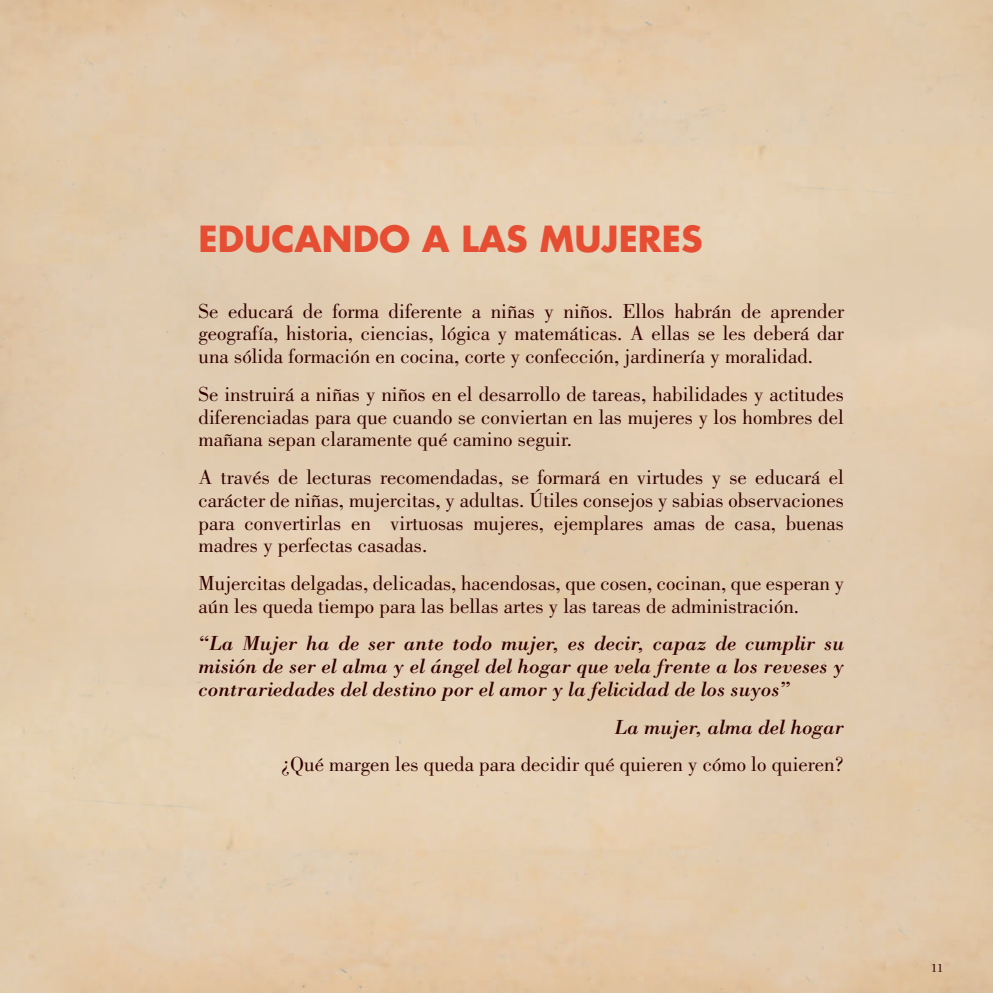
<style>
.page{position:relative;width:993px;height:993px;background:#fff}
.page>*{position:absolute;margin:0;border:0;box-sizing:border-box;transform-origin:0 0}
.t1{font:700 35px "Futura Std";color:#e64e34}
.t2{font:21px/22.8px "Bodoni Std";color:#320000;text-align:justify}
.t3{font:italic 21px/22.8px "Bodoni Std";color:#320000;text-align:justify}
.t4{font:12.25px "Bodoni Std";color:#320000}
</style>
<div class="page">
<h1 class="t1" style="left:198px;top:216px;width:505px">EDUCANDO A LAS MUJERES</h1>
<p class="t2" style="left:198px;top:299px;width:646px">Se educará de forma diferente a niñas y niños. Ellos habrán de aprender geografía, historia, ciencias, lógica y matemáticas. A ellas se les deberá dar una sólida formación en cocina, corte y confección, jardinería y moralidad.</p>
<p class="t2" style="left:198px;top:382px;width:646px">Se instruirá a niñas y niños en el desarrollo de tareas, habilidades y actitudes diferenciadas para que cuando se conviertan en las mujeres y los hombres del mañana sepan claramente qué camino seguir.</p>
<p class="t2" style="left:198px;top:466px;width:646px">A través de lecturas recomendadas, se formará en virtudes y se educará el carácter de niñas, mujercitas, y adultas. Útiles consejos y sabias observaciones para convertirlas en virtuosas mujeres, ejemplares amas de casa, buenas madres y perfectas casadas.</p>
<p class="t2" style="left:198px;top:571px;width:646px">Mujercitas delgadas, delicadas, hacendosas, que cosen, cocinan, que esperan y aún les queda tiempo para las bellas artes y las tareas de administración.</p>
<p class="t3" style="left:198px;top:631px;width:646px">“La Mujer ha de ser ante todo mujer, es decir, capaz de cumplir su misión de ser el alma y el ángel del hogar que vela frente a los reveses y contrariedades del destino por el amor y la felicidad de los suyos”</p>
<p class="t3" style="left:614px;top:714px;width:231px">La mujer, alma del hogar</p>
<p class="t2" style="left:281px;top:753px;width:564px">¿Qué margen les queda para decidir qué quieren y cómo lo quieren?</p>
<p class="t4" style="left:930px;top:961px;width:14px">11</p>
</div>
